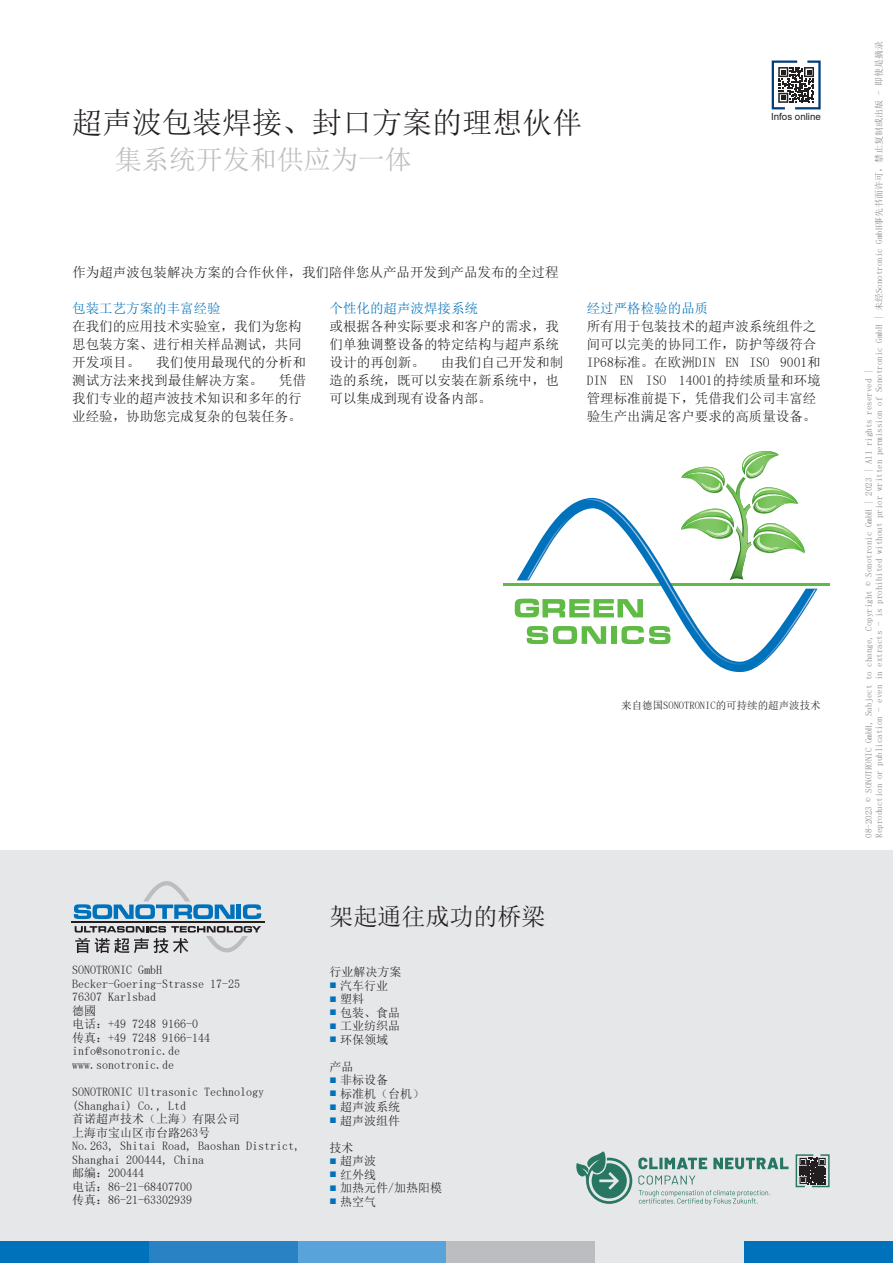
<style>
.page{position:relative;width:893px;height:1263px;background:#fff}
.page>*{position:absolute;margin:0;border:0;box-sizing:border-box;transform-origin:0 0}
.t1{font:30px "Sim Sun";color:#231f20}
.t2{font:27px "Sim Sun";color:#bcbdc0}
.t3{font:24px "Sim Sun";color:#231f20}
.t4{font:13.5px/18px "Sim Sun";color:#231f20}
.t5{font:13.5px "Sim Sun";color:#0072bc}
.t6{font:12px/13.5px "Sim Sun";color:#231f20}
.t7{font:10.5px "Sim Sun";color:#231f20}
.t8{font:9.75px "Arial";color:#231f20}
.t9{font:9px/10.5px "Sim Sun";color:#808285}
.s1{font-family:"Arial";color:#0072bc}
</style>
<div class="page">
<div style="left:0;top:850px;width:893px;height:413px;background:#e6e7e9"></div>
<svg style="left:576px;top:1151px;width:56px;height:53px"></svg>
<svg style="left:639px;top:1190px;width:131px;height:15px"></svg>
<svg style="left:638px;top:1157px;width:69px;height:12px"></svg>
<svg style="left:713px;top:1158px;width:76px;height:11px"></svg>
<svg style="left:638px;top:1175px;width:57px;height:9px"></svg>
<svg style="left:795px;top:1154px;width:35px;height:34px"></svg>
<hr style="left:71px;top:921px;width:194px;height:2px;background:#231f20">
<svg style="left:74px;top:881px;width:187px;height:72px"></svg>
<div style="left:0;top:1242px;width:149px;height:21px;background:#0072bc"></div>
<div style="left:149px;top:1242px;width:149px;height:21px;background:#2882c4"></div>
<div style="left:298px;top:1242px;width:148px;height:21px;background:#58a4da"></div>
<div style="left:446px;top:1242px;width:149px;height:21px;background:#bcbdc0"></div>
<div style="left:744px;top:1242px;width:149px;height:21px;background:#0072bc"></div>
<svg style="left:771px;top:60px;width:50px;height:50px"></svg>
<hr style="left:503px;top:583px;width:327px;height:3px;background:#60bb46">
<svg style="left:515px;top:451px;width:301px;height:220px"></svg>
<img style="left:706px;top:525px;width:23px;height:10px">
<h1 class="t1" style="left:72px;top:107px;width:511px">超声波包装焊接、封口方案的理想伙伴</h1>
<h2 class="t2" style="left:115px;top:145px;width:298px">集系统开发和供应为一体</h2>
<p class="t8" style="left:771px;top:110px;width:51px">Infos online</p>
<p class="t4" style="left:72px;top:263px;width:488px">作为超声波包装解决方案的合作伙伴，我们陪伴您从产品开发到产品发布的全过程</p>
<p class="t5" style="left:330px;top:301px;width:150px">个性化的超声波焊接系统</p>
<p class="t4" style="left:330px;top:317px;width:235px">或根据各种实际要求和客户的需求，我们单独调整设备的特定结构与超声系统设计的再创新。 由我们自己开发和制造的系统，既可以安装在新系统中，也可以集成到现有设备内部。</p>
<p class="t5" style="left:72px;top:301px;width:150px">包装工艺方案的丰富经验</p>
<p class="t4" style="left:72px;top:317px;width:235px">在我们的应用技术实验室，我们为您构思包装方案、进行相关样品测试，共同开发项目。 我们使用最现代的分析和测试方法来找到最佳解决方案。 凭借我们专业的超声波技术知识和多年的行业经验，协助您完成复杂的包装任务。</p>
<p class="t5" style="left:587px;top:301px;width:123px">经过严格检验的品质</p>
<p class="t4" style="left:587px;top:317px;width:235px">所有用于包装技术的超声波系统组件之间可以完美的协同工作，防护等级符合<br>IP68标准。在欧洲DIN EN ISO 9001和<br>DIN EN ISO 14001的持续质量和环境管理标准前提下，凭借我们公司丰富经验生产出满足客户要求的高质量设备。</p>
<p class="t7" style="left:621px;top:700px;width:201px">来自德国SONOTRONIC的可持续的超声波技术</p>
<p class="t6" style="left:72px;top:963px;width:170px">SONOTRONIC GmbH<br>Becker-Goering-Strasse 17-25<br>76307 Karlsbad<br>德國<br>电话：+49 7248 9166-0<br>传真：+49 7248 9166-144 info@sonotronic.de www.sonotronic.de</p>
<p class="t6" style="left:72px;top:1085px;width:230px">SONOTRONIC Ultrasonic Technology (Shanghai) Co., Ltd<br>首诺超声技术（上海）有限公司<br>上海市宝山区市台路263号<br>No.263, Shitai Road, Baoshan District,<br>Shanghai 200444, China<br>邮编：200444<br>电话：86-21-68407700<br>传真：86-21-63302939</p>
<h3 class="t3" style="left:330px;top:904px;width:217px">架起通往成功的桥梁</h3>
<p class="t6" style="left:330px;top:965px;width:73px">行业解决方案</p>
<p class="t6" style="left:330px;top:979px;width:60px"><span class="s1">■</span> 汽车行业</p>
<p class="t6" style="left:330px;top:992px;width:36px"><span class="s1">■</span> 塑料</p>
<p class="t6" style="left:330px;top:1006px;width:72px"><span class="s1">■</span> 包装、食品</p>
<p class="t6" style="left:330px;top:1019px;width:72px"><span class="s1">■</span> 工业纺织品</p>
<p class="t6" style="left:330px;top:1033px;width:60px"><span class="s1">■</span> 环保领域</p>
<p class="t6" style="left:330px;top:1060px;width:25px">产品</p>
<p class="t6" style="left:330px;top:1073px;width:60px"><span class="s1">■</span> 非标设备</p>
<p class="t6" style="left:330px;top:1087px;width:96px"><span class="s1">■</span> 标准机（台机）</p>
<p class="t6" style="left:330px;top:1100px;width:72px"><span class="s1">■</span> 超声波系统</p>
<p class="t6" style="left:330px;top:1114px;width:72px"><span class="s1">■</span> 超声波组件</p>
<p class="t6" style="left:330px;top:1141px;width:25px">技术</p>
<p class="t6" style="left:330px;top:1154px;width:48px"><span class="s1">■</span> 超声波</p>
<p class="t6" style="left:330px;top:1168px;width:48px"><span class="s1">■</span> 红外线</p>
<p class="t6" style="left:330px;top:1181px;width:114px"><span class="s1">■</span> 加热元件/加热阳模</p>
<p class="t6" style="left:330px;top:1195px;width:48px"><span class="s1">■</span> 热空气</p>
<p class="t9" style="left:863px;top:838px;width:798px;rotate:-90deg">08-2023 © SONOTRONIC GmbH, Subject to change, Copyright © Sonotronic GmbH | 2023 | All rights reserved |<br>Reproduction or publication - even in extracts - is prohibited without prior written permission of Sonotronic GmbH | 未经Sonotronic GmbH事先书面许可，禁止复制或出版 - 即使是摘录</p>
</div>
